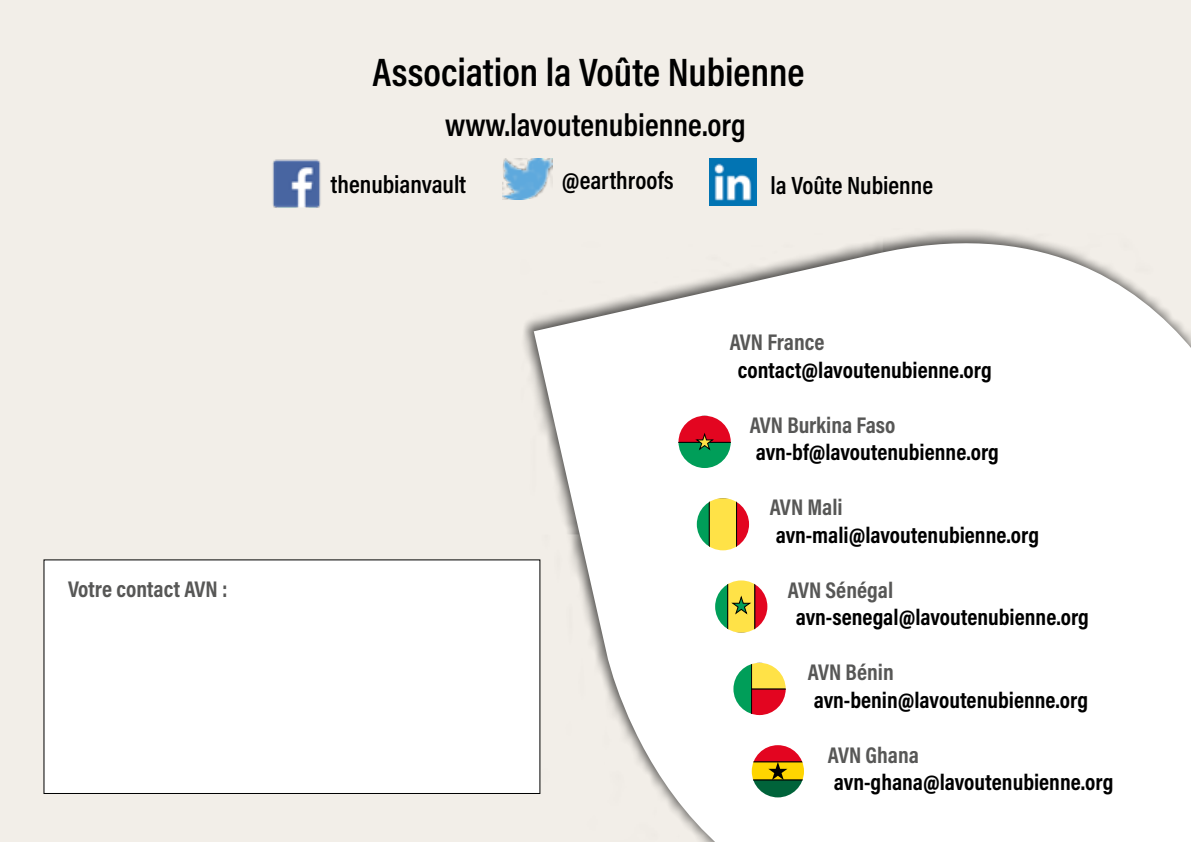
<style>
.page{position:relative;width:1191px;height:842px;background:#f2eee8}
.page>*{position:absolute;margin:0;border:0;box-sizing:border-box;transform-origin:0 0}
.t1{font:600 40px "Acumin Pro Cond";color:#000}
.t2{font:600 32px "Acumin Pro Cond";color:#000}
.t3{font:600 25.2px "Acumin Pro Cond";color:#000}
.t4{font:700 23px "Acumin Pro Cond";color:#000}
.t5{font:700 23px "Acumin Pro Cond";color:#575756}
</style>
<div class="page">
<svg style="left:534px;top:181px;width:657px;height:661px"></svg>
<svg style="left:678px;top:416px;width:52px;height:52px"></svg>
<svg style="left:697px;top:498px;width:52px;height:52px"></svg>
<svg style="left:715px;top:580px;width:52px;height:53px"></svg>
<svg style="left:733px;top:663px;width:52px;height:52px"></svg>
<svg style="left:751px;top:745px;width:53px;height:52px"></svg>
<img style="left:263px;top:159px;width:66px;height:49px">
<img style="left:710px;top:159px;width:46px;height:47px">
<img style="left:502px;top:159px;width:50px;height:41px">
<div style="left:44px;top:560px;width:496px;height:233px;background:#fff"></div>
<div style="left:43px;top:559px;width:497px;height:235px;border:1px solid #000"></div>
<p class="t5" style="left:68px;top:574px;width:161px">Votre contact AVN :</p>
<h1 class="t1" style="left:372px;top:46px;width:434px">Association la Voûte Nubienne</h1>
<h2 class="t2" style="left:445px;top:104px;width:302px">www.lavoutenubienne.org</h2>
<p class="t3" style="left:331px;top:168px;width:137px">thenubianvault</p>
<p class="t3" style="left:562px;top:163px;width:113px">@earthroofs</p>
<p class="t3" style="left:770px;top:168px;width:164px">la Voûte Nubienne</p>
<p class="t5" style="left:730px;top:327px;width:96px">AVN France</p>
<p class="t4" style="left:738px;top:355px;width:255px">contact@lavoutenubienne.org</p>
<p class="t5" style="left:750px;top:410px;width:147px">AVN Burkina Faso</p>
<p class="t4" style="left:756px;top:437px;width:245px">avn-bf@lavoutenubienne.org</p>
<p class="t5" style="left:770px;top:492px;width:74px">AVN Mali</p>
<p class="t4" style="left:776px;top:520px;width:265px">avn-mali@lavoutenubienne.org</p>
<p class="t5" style="left:788px;top:575px;width:107px">AVN Sénégal</p>
<p class="t4" style="left:796px;top:602px;width:295px">avn-senegal@lavoutenubienne.org</p>
<p class="t5" style="left:808px;top:657px;width:87px">AVN Bénin</p>
<p class="t4" style="left:814px;top:685px;width:276px">avn-benin@lavoutenubienne.org</p>
<p class="t5" style="left:828px;top:740px;width:92px">AVN Ghana</p>
<p class="t4" style="left:834px;top:767px;width:281px">avn-ghana@lavoutenubienne.org</p>
</div>
